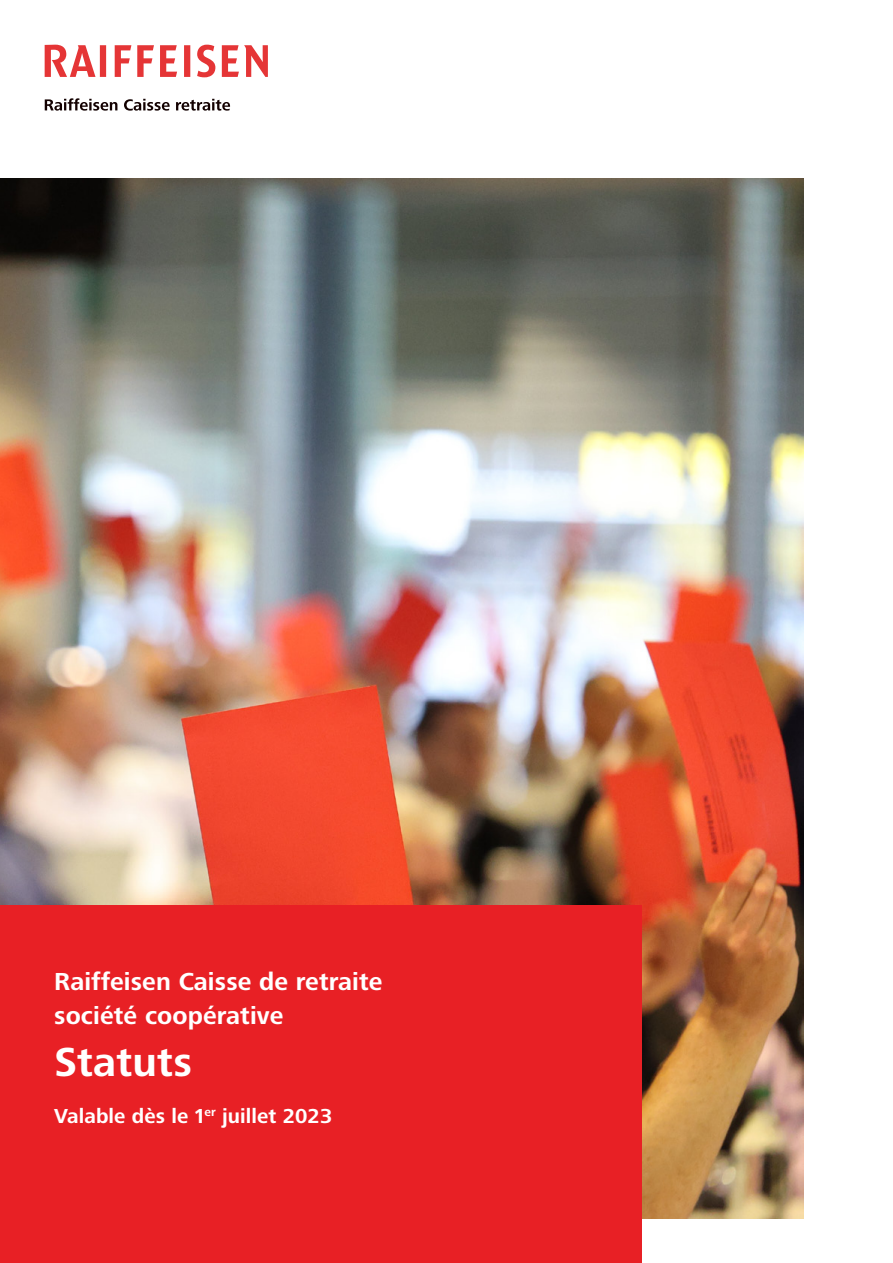
<style>
.page{position:relative;width:893px;height:1263px;background:#fff}
.page>*{position:absolute;margin:0;border:0;box-sizing:border-box;transform-origin:0 0}
.t1{font:700 42px "Frutiger Next LTW1 G";letter-spacing:.005em;color:#fff}
.t2{font:700 25.5px/34.2px "Frutiger Next LTW1 G";letter-spacing:.005em;color:#fff}
.t3{font:700 21px "Frutiger Next LTW1 G";letter-spacing:.005em;color:#fff}
</style>
<div class="page">
<img style="left:0;top:179px;width:803px;height:1039px">
<div style="left:0;top:906px;width:642px;height:357px;background:#e82025"></div>
<svg style="left:45px;top:45px;width:223px;height:32px"></svg>
<svg style="left:45px;top:98px;width:185px;height:13px"></svg>
<p class="t2" style="left:54px;top:965px;width:330px">Raiffeisen Caisse de retraite société coopérative</p>
<h1 class="t1" style="left:54px;top:1038px;width:139px">Statuts</h1>
<p class="t3" style="left:54px;top:1104px;width:280px">Valable dès le 1<sup>er</sup> juillet 2023</p>
</div>
